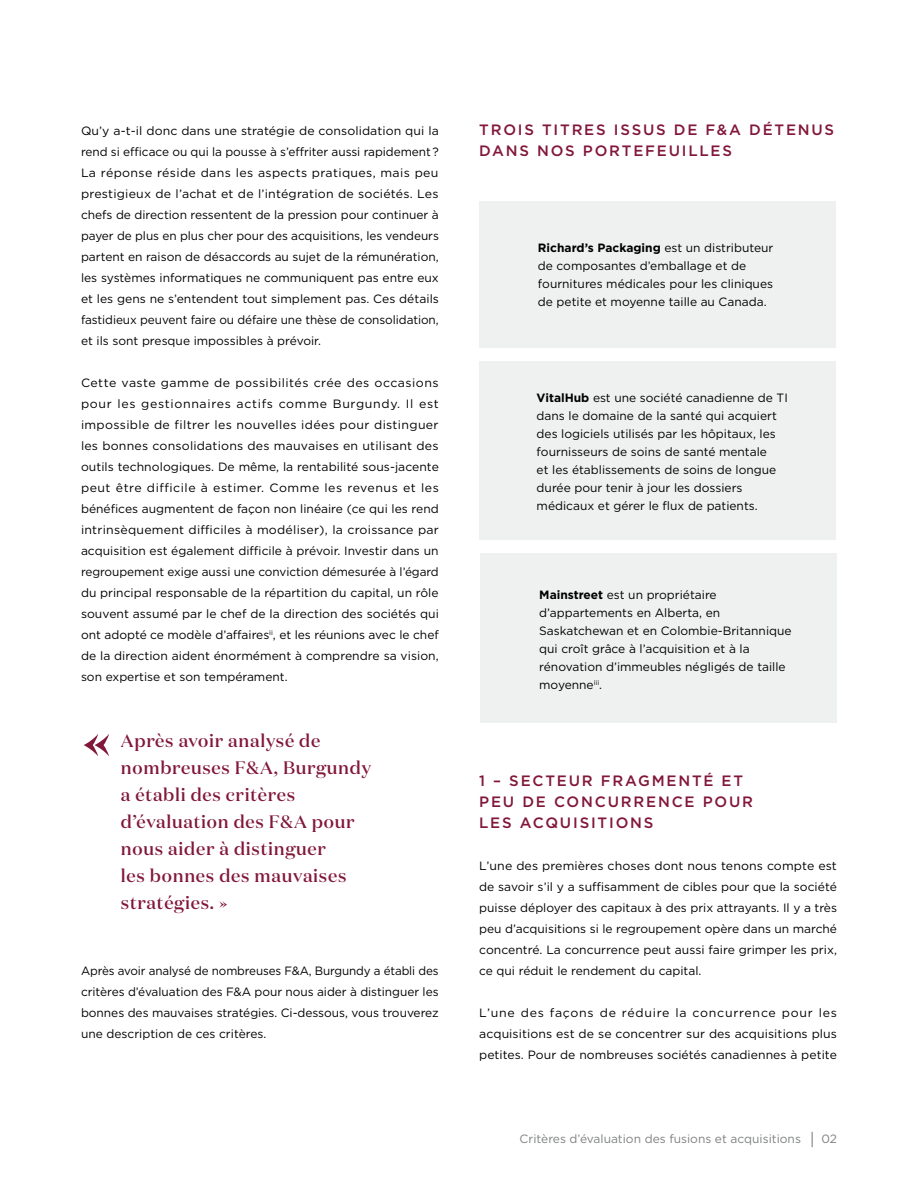
<style>
.page{position:relative;width:918px;height:1188px;background:#fff}
.page>*{position:absolute;margin:0;border:0;box-sizing:border-box;transform-origin:0 0}
.t1{font:700 54px "Domaine Display";color:#811739}
.t2{font:500 18px/27px "Domaine Display";letter-spacing:.04em;color:#811739}
.t3{font:500 15px/21px "Gotham";letter-spacing:.12em;color:#811739}
.t4{font:12px/21px "Gotham";color:#000;text-align:justify}
.t5{font:12px "Gotham";color:#7f8080}
.s1{font-weight:400}
.s2{font-weight:700}
.s3{font-size:16.5px}
</style>
<div class="page">
<div style="left:479px;top:201px;width:357px;height:147px;background:#eff0f0"></div>
<div style="left:479px;top:362px;width:357px;height:178px;background:#eff0f0"></div>
<div style="left:480px;top:554px;width:357px;height:169px;background:#eff0f0"></div>
<p class="t4" style="left:81px;top:120px;width:359px">Qu’y a-t-il donc dans une stratégie de consolidation qui la rend si efficace ou qui la pousse à s’effriter aussi rapidement ?<br>La réponse réside dans les aspects pratiques, mais peu prestigieux de l’achat et de l’intégration de sociétés. Les chefs de direction ressentent de la pression pour continuer à payer de plus en plus cher pour des acquisitions, les vendeurs partent en raison de désaccords au sujet de la rémunération, les systèmes informatiques ne communiquent pas entre eux et les gens ne s’entendent tout simplement pas. Ces détails fastidieux peuvent faire ou défaire une thèse de consolidation, et ils sont presque impossibles à prévoir.</p>
<p class="t4" style="left:81px;top:372px;width:359px">Cette vaste gamme de possibilités crée des occasions pour les gestionnaires actifs comme Burgundy. Il est impossible de filtrer les nouvelles idées pour distinguer les bonnes consolidations des mauvaises en utilisant des outils technologiques. De même, la rentabilité sous-jacente peut être difficile à estimer. Comme les revenus et les bénéfices augmentent de façon non linéaire (ce qui les rend intrinsèquement difficiles à modéliser), la croissance par acquisition est également difficile à prévoir. Investir dans un regroupement exige aussi une conviction démesurée à l’égard du principal responsable de la répartition du capital, un rôle souvent assumé par le chef de la direction des sociétés qui ont adopté ce modèle d’affaires<sup>ii</sup>, et les réunions avec le chef de la direction aident énormément à comprendre sa vision, son expertise et son tempérament.</p>
<h1 class="t1" style="left:83px;top:704px;width:29px">«</h1>
<h2 class="t2" style="left:121px;top:727px;width:252px">Après avoir analysé de nombreuses F&amp;A, Burgundy a établi des critères d’évaluation des F&amp;A pour nous aider à distinguer<br>les bonnes des mauvaises stratégies. <span class="s1">»</span></h2>
<p class="t4" style="left:81px;top:960px;width:359px">Après avoir analysé de nombreuses F&amp;A, Burgundy a établi des critères d’évaluation des F&amp;A pour nous aider à distinguer les bonnes des mauvaises stratégies. Ci-dessous, vous trouverez une description de ces critères.</p>
<p class="t3" style="left:479px;top:119px;width:357px">TROIS TITRES ISSUS DE F&amp;A DÉTENUS<br>DANS NOS PORTEFEUILLES</p>
<p class="t4" style="left:538px;top:238px;width:237px;line-height:18px;text-align:left"><span class="s2">Richard’s Packaging</span> est un distributeur de composantes d’emballage et de fournitures médicales pour les cliniques de petite et moyenne taille au Canada.</p>
<p class="t4" style="left:537px;top:389px;width:253px;line-height:18px;text-align:left"><span class="s2">VitalHub</span> est une société canadienne de TI dans le domaine de la santé qui acquiert des logiciels utilisés par les hôpitaux, les fournisseurs de soins de santé mentale<br>et les établissements de soins de longue durée pour tenir à jour les dossiers médicaux et gérer le flux de patients.</p>
<p class="t4" style="left:539px;top:586px;width:254px;line-height:18px;text-align:left"><span class="s2">Mainstreet</span> est un propriétaire d’appartements en Alberta, en Saskatchewan et en Colombie-Britannique qui croît grâce à l’acquisition et à la rénovation d’immeubles négligés de taille moyenne<sup>iii</sup>.</p>
<p class="t3" style="left:479px;top:770px;width:275px">1 – SECTEUR FRAGMENTÉ ET<br>PEU DE CONCURRENCE POUR<br>LES ACQUISITIONS</p>
<p class="t4" style="left:479px;top:855px;width:359px">L’une des premières choses dont nous tenons compte est de savoir s’il y a suffisamment de cibles pour que la société puisse déployer des capitaux à des prix attrayants. Il y a très peu d’acquisitions si le regroupement opère dans un marché concentré. La concurrence peut aussi faire grimper les prix, ce qui réduit le rendement du capital.</p>
<p class="t4" style="left:479px;top:1002px;width:359px">L’une des façons de réduire la concurrence pour les acquisitions est de se concentrer sur des acquisitions plus petites. Pour de nombreuses sociétés canadiennes à petite</p>
<p class="t5" style="left:520px;top:1131px;width:319px">Critères d’évaluation des fusions et acquisitions <span class="s3">|</span> 02</p>
</div>
